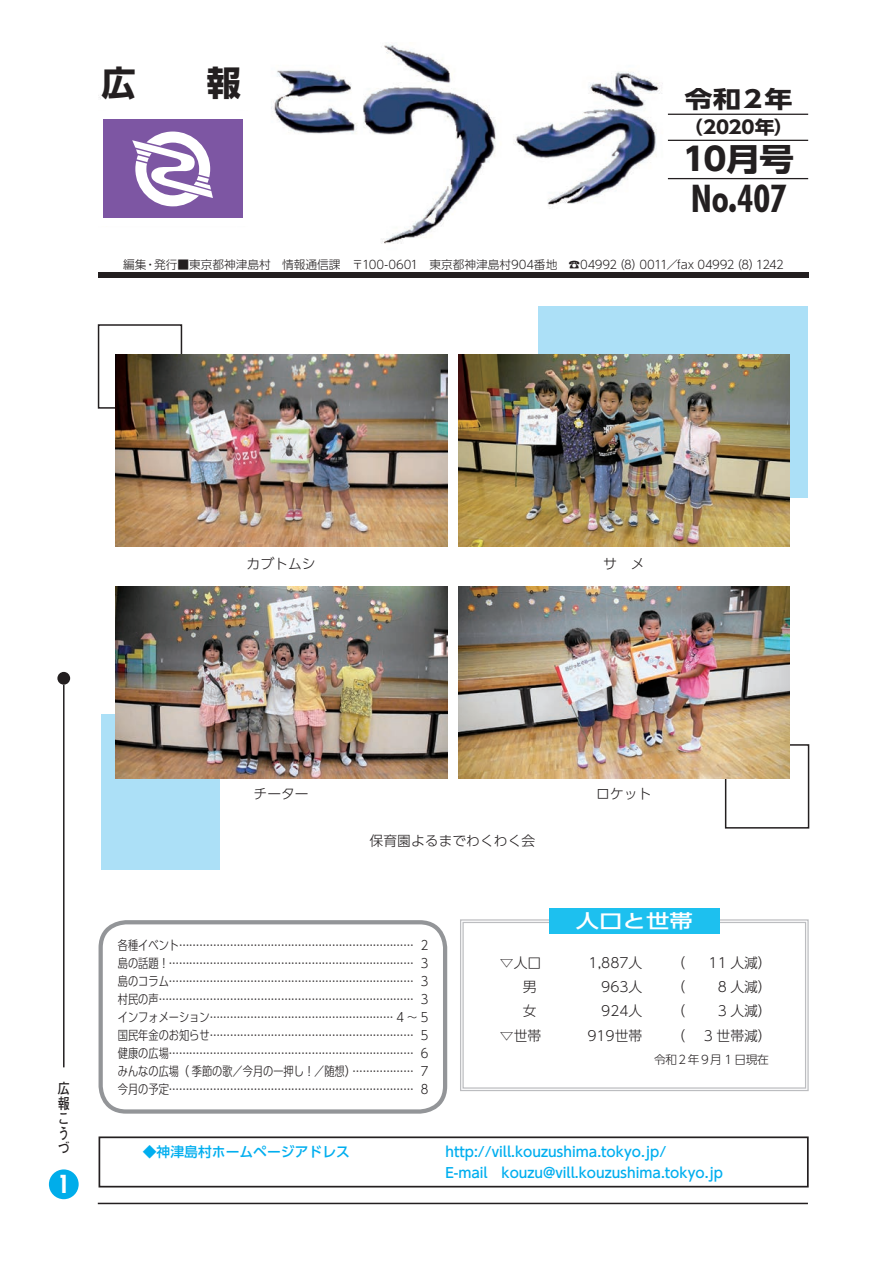
<style>
.page{position:relative;width:893px;height:1263px;background:#fff}
.page>*{position:absolute;margin:0;border:0;box-sizing:border-box;transform-origin:0 0}
.t1{font:700 condensed 38.25px "Futura BT";color:#231f20}
.t2{font:700 34.5px "UD Shin Go Pro";color:#231f20}
.t3{font:700 31.5px "UD Shin Go Pro";color:#231f20;scale:1.11 1}
.t4{font:700 condensed 25.5px "Futura BT";color:#fff}
.t5{font:700 23.4px "UD Shin Go Pro";color:#231f20;scale:1.2 1}
.t6{font:500 18.75px "UD Shin Go Pro";color:#fff;scale:1.25 1}
.t7{font:700 18px "UD Shin Go Pro";color:#231f20;scale:1.1 1}
.t8{font:700 14.85px/14.9px "Futo Go B101 Pro";color:#231f20;scale:.8 1}
.t9{font:500 13.8px "UD Shin Go Pro";color:#00aeef}
.t10{font:300 13.8px "UD Shin Go Pro";color:#231f20}
.t11{font:300 12.75px "UD Shin Go C Oeiz Pr 6";color:#231f20}
.t12{font:300 11.7px "UD Shin Go Pro";letter-spacing:-.015em;color:#231f20}
.t13{font:300 11.7px "UD Shin Go Pro";letter-spacing:-.04em;color:#231f20}
.s1{font-size:49.8px}
</style>
<div class="page">
<hr style="left:98px;top:1203px;width:710px;height:1px;background:#231f20">
<hr style="left:63px;top:685px;width:2px;height:382px;background:#231f20">
<div style="left:57px;top:672px;width:13px;height:13px;background:#231f20;border-radius:50%"></div>
<div style="left:49px;top:1169px;width:30px;height:30px;background:#00adea;border-radius:50%"></div>
<img style="left:99px;top:44px;width:564px;height:200px">
<div style="left:101px;top:65px;width:153px;height:44px;background:#fff"></div>
<div style="left:88px;top:111px;width:170px;height:115px;background:#fff"></div>
<div style="left:103px;top:119px;width:140px;height:99px;background:#7d56a3"></div>
<svg style="left:132px;top:132px;width:81px;height:74px"></svg>
<hr style="left:668px;top:114px;width:140px;height:1px;background:#231f20">
<hr style="left:668px;top:140px;width:140px;height:1px;background:#231f20">
<hr style="left:668px;top:178px;width:140px;height:1px;background:#231f20">
<div style="left:99px;top:272px;width:710px;height:5px;background:#231f20"></div>
<div style="left:99px;top:920px;width:348px;height:194px;border:4px solid #939598;border-radius:26px"></div>
<svg style="left:460px;top:919px;width:349px;height:172px"></svg>
<div style="left:462px;top:922px;width:344px;height:167px;border:1px solid #bcbdc0"></div>
<div style="left:549px;top:908px;width:170px;height:26px;background:#1dc0ef"></div>
<div style="left:99px;top:1136px;width:710px;height:51px;border:2px solid #231f20"></div>
<div style="left:98px;top:324px;width:84px;height:85px;border:2px solid #231f20"></div>
<div style="left:725px;top:744px;width:84px;height:84px;border:2px solid #231f20"></div>
<div style="left:538px;top:306px;width:269px;height:192px;background:#ace0f7"></div>
<div style="left:101px;top:714px;width:118px;height:156px;background:#ace0f7"></div>
<img style="left:115px;top:354px;width:332px;height:192px">
<img style="left:115px;top:587px;width:332px;height:192px">
<img style="left:458px;top:354px;width:332px;height:192px">
<img style="left:458px;top:587px;width:332px;height:192px">
<h2 class="t2" style="left:101px;top:54px;width:141px">広　　報</h2>
<h3 class="t5" style="left:684px;top:80px;width:92px">令和２年</h3>
<h3 class="t7" style="left:683px;top:112px;width:102px">（2020年(</h3>
<h3 class="t3" style="left:683px;top:134px;width:102px">10月号</h3>
<h1 class="t1" style="left:691px;top:175px;width:97px">No<span class="s1">.</span>407</h1>
<p class="t12" style="left:613px;top:255px;width:32px">（8）</p>
<p class="t12" style="left:730px;top:255px;width:32px">)8(</p>
<p class="t12" style="left:123px;top:255px;width:25px">編集</p>
<p class="t12" style="left:154px;top:255px;width:465px">発行■東京都神津島村　情報通信課　〒100-0601　東京都神津島村904番地　☎04992</p>
<p class="t12" style="left:639px;top:255px;width:97px">0011／fax 04992</p>
<p class="t12" style="left:756px;top:255px;width:30px">1242</p>
<p class="t12" style="left:145px;top:255px;width:13px">・</p>
<p class="t10" style="left:247px;top:553px;width:71px">カブトムシ</p>
<p class="t10" style="left:603px;top:553px;width:43px">サ　メ</p>
<p class="t8" style="left:58px;top:1079px;width:16px">広報こうづ</p>
<h3 class="t4" style="left:58px;top:1169px;width:13px">1</h3>
<p class="t10" style="left:253px;top:782px;width:57px">チーター</p>
<p class="t10" style="left:370px;top:829px;width:167px">保育園よるまでわくわく会</p>
<p class="t11" style="left:118px;top:935px;width:297px">各種イベント.....................................................................</p>
<p class="t11" style="left:421px;top:935px;width:9px">2</p>
<p class="t11" style="left:118px;top:953px;width:297px">島の話題!........................................................................</p>
<p class="t11" style="left:421px;top:953px;width:9px">3</p>
<p class="t11" style="left:118px;top:971px;width:297px">島のコラム........................................................................</p>
<p class="t11" style="left:421px;top:971px;width:9px">3</p>
<p class="t11" style="left:118px;top:989px;width:297px">村民の声...........................................................................</p>
<p class="t11" style="left:118px;top:1007px;width:312px">インフォメーション...................................................... 4 ~ 5</p>
<p class="t11" style="left:421px;top:1025px;width:9px">5</p>
<p class="t11" style="left:421px;top:989px;width:9px">3</p>
<p class="t11" style="left:118px;top:1025px;width:297px">国民年金のお知らせ............................................................</p>
<p class="t11" style="left:118px;top:1043px;width:297px">健康の広場........................................................................</p>
<p class="t11" style="left:421px;top:1043px;width:9px">6</p>
<p class="t11" style="left:118px;top:1061px;width:297px">みんなの広場（季節の歌／今月の一押し！／随想 .... . .( ...............</p>
<p class="t11" style="left:421px;top:1061px;width:9px">7</p>
<p class="t11" style="left:118px;top:1079px;width:297px">今月の予定........................................................................</p>
<p class="t11" style="left:421px;top:1079px;width:9px">8</p>
<p class="t10" style="left:500px;top:951px;width:43px">▽人口</p>
<p class="t10" style="left:523px;top:975px;width:15px">男</p>
<p class="t10" style="left:523px;top:1000px;width:15px">女</p>
<p class="t10" style="left:500px;top:1024px;width:43px">▽世帯</p>
<p class="t10" style="left:596px;top:782px;width:57px">ロケット</p>
<h3 class="t6" style="left:576px;top:906px;width:95px">人口と世帯</h3>
<p class="t10" style="left:589px;top:951px;width:55px">1,887人</p>
<p class="t10" style="left:672px;top:951px;width:15px">（</p>
<p class="t10" style="left:709px;top:951px;width:65px">11 人減(</p>
<p class="t10" style="left:601px;top:975px;width:43px">963人</p>
<p class="t10" style="left:672px;top:975px;width:15px">（</p>
<p class="t10" style="left:718px;top:975px;width:56px">8 人減(</p>
<p class="t10" style="left:601px;top:1000px;width:43px">924人</p>
<p class="t10" style="left:672px;top:1000px;width:15px">（</p>
<p class="t10" style="left:718px;top:1000px;width:56px">3 人減(</p>
<p class="t10" style="left:587px;top:1024px;width:56px">919世帯</p>
<p class="t10" style="left:672px;top:1024px;width:15px">（</p>
<p class="t10" style="left:704px;top:1024px;width:69px">3 世帯減(</p>
<p class="t13" style="left:654px;top:1049px;width:116px">令和２年９月 1 日現在</p>
<p class="t9" style="left:143px;top:1140px;width:209px">◆神津島村ホームページアドレス</p>
<p class="t9" style="left:445px;top:1140px;width:222px">http://vill.kouzushima.tokyo.jp/</p>
<p class="t9" style="left:445px;top:1161px;width:44px">E-mail</p>
<p class="t9" style="left:502px;top:1161px;width:223px">kouzu@vill.kouzushima.tokyo.jp</p>
</div>
